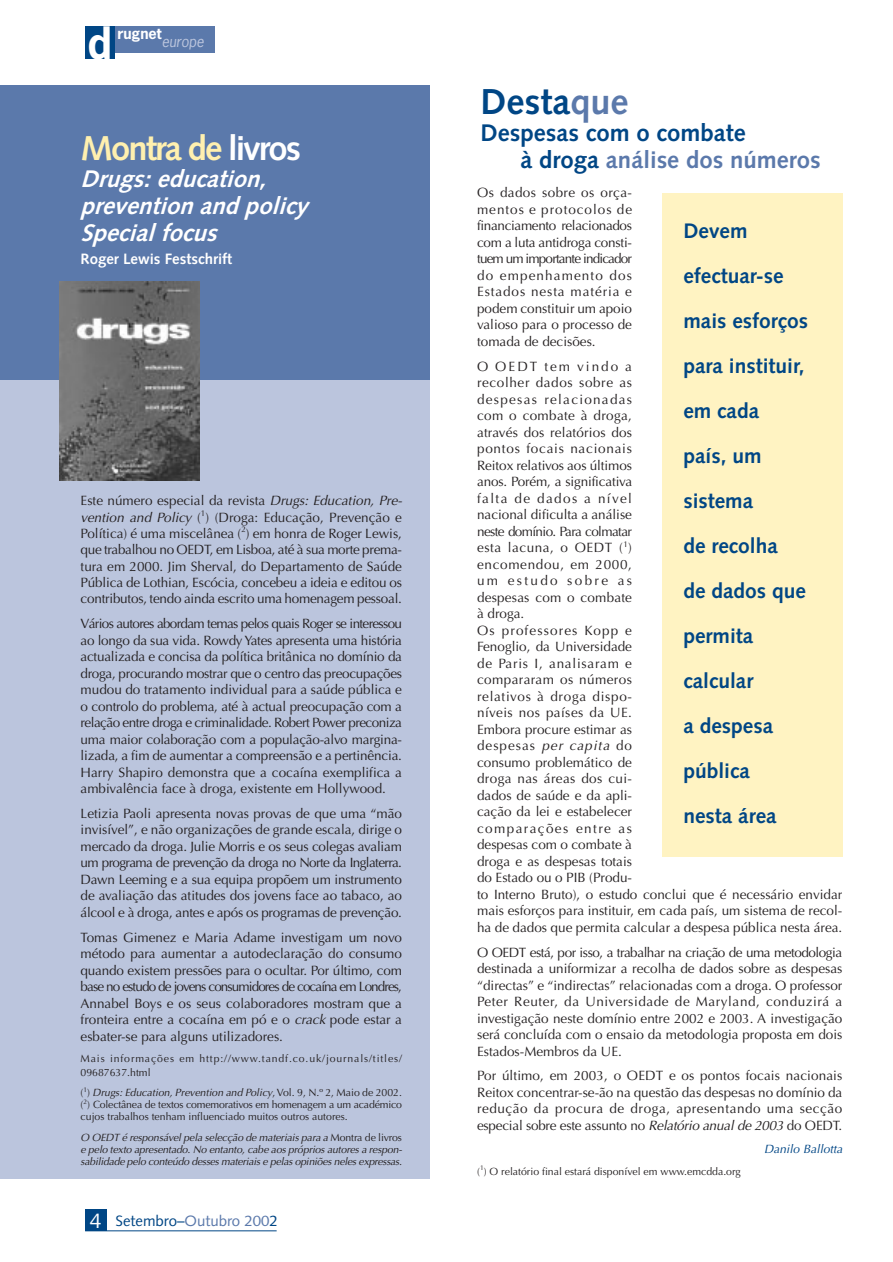
<style>
.page{position:relative;width:893px;height:1262px;background:#fff}
.page>*{position:absolute;margin:0;border:0;box-sizing:border-box;transform-origin:0 0}
.t1{font:700 42px "News Gothic";color:#fff}
.t2{font:700 36px "Syntax";color:#004685}
.t3{font:700 34.5px "Syntax";letter-spacing:-.055em;color:#fff0af}
.t4{font:24px/27px "Syntax Bol Ita";color:#fff}
.t5{font:700 24px/27px "Syntax";color:#004685}
.t6{font:700 21px/45px "Syntax";color:#004685}
.t7{font:700 15px "Syntax";color:#fff}
.t8{font:15px "Syntax";color:#004685}
.t9{font:700 14.55px "News Gothic";color:#fff}
.t10{font:italic 14.55px "News Gothic";color:#bbc5dd}
.t11{font:13.5px/16.5px "Optima";color:#231f20;text-align:justify}
.t12{font:italic 12px "Optima";color:#004685}
.t13{font:10.5px/12px "Optima";color:#231f20;text-align:justify}
.t14{font:italic 10.5px/12px "Optima";letter-spacing:-.02em;color:#231f20;text-align:justify}
.t15{font:10.5px/13.5px "Optima";letter-spacing:.08em;color:#231f20}
.s1{color:#fff}
.s2{font-style:italic}
.s3{font-style:normal}
.s4{font-size:21px;color:#fff}
.s5{color:#5b79ab}
</style>
<div class="page">
<div style="left:0;top:289px;width:429px;height:889px;background:#bbc5dd"></div>
<div style="left:85px;top:26px;width:30px;height:33px;background:#004685"></div>
<div style="left:115px;top:26px;width:99px;height:27px;background:#5b79ab"></div>
<div style="left:0;top:85px;width:429px;height:295px;background:#5b79ab"></div>
<img style="left:60px;top:281px;width:140px;height:199px">
<div style="left:662px;top:193px;width:180px;height:663px;background:#fff3c2"></div>
<div style="left:85px;top:1209px;width:21px;height:21px;background:#004685"></div>
<hr style="left:85px;top:1230px;width:191px;height:1px;background:#004685">
<h1 class="t1" style="left:88px;top:26px;width:26px">d</h1>
<p class="t9" style="left:117px;top:28px;width:46px">rugnet</p>
<p class="t10" style="left:162px;top:36px;width:44px">europe</p>
<h3 class="t3" style="left:80px;top:134px;width:222px">Montra de <span class="s1">livros</span></h3>
<h3 class="t4" style="left:80px;top:167px;width:228px">Drugs: education, prevention and policy<br>Special focus</h3>
<p class="t7" style="left:80px;top:252px;width:153px">Roger Lewis Festschrift</p>
<p class="t11" style="left:81px;top:494px;width:323px">Este número especial da revista <span class="s2">Drugs: Education, Pre&shy;vention and Policy</span> (<sup>1</sup>) (Droga: Educação, Prevenção e Política) é uma miscelânea (<sup>2</sup>) em honra de Roger Lewis, que trabalhou no OEDT, em Lisboa, até à sua morte prema&shy;tura em 2000. Jim Sherval, do Departamento de Saúde Pública de Lothian, Escócia, concebeu a ideia e editou os contributos, tendo ainda escrito uma homenagem pessoal.</p>
<p class="t11" style="left:81px;top:616px;width:323px">Vários autores abordam temas pelos quais Roger se interessou ao longo da sua vida. Rowdy Yates apresenta uma história actualizada e concisa da política britânica no domínio da droga, procurando mostrar que o centro das preocupações mudou do tratamento individual para a saúde pública e o controlo do problema, até à actual preocupação com a relação entre droga e criminalidade. Robert Power preconiza uma maior colaboração com a população-alvo margina&shy;lizada, a fim de aumentar a compreensão e a pertinência.<br>Harry Shapiro demonstra que a cocaína exemplifica a ambivalência face à droga, existente em Hollywood.</p>
<p class="t11" style="left:81px;top:806px;width:323px">Letizia Paoli apresenta novas provas de que uma “mão invisível”, e não organizações de grande escala, dirige o mercado da droga. Julie Morris e os seus colegas avaliam um programa de prevenção da droga no Norte da Inglaterra.<br>Dawn Leeming e a sua equipa propõem um instrumento de avaliação das atitudes dos jovens face ao tabaco, ao álcool e à droga, antes e após os programas de prevenção.</p>
<p class="t11" style="left:81px;top:930px;width:323px">Tomas Gimenez e Maria Adame investigam um novo método para aumentar a autodeclaração do consumo quando existem pressões para o ocultar. Por último, com base no estudo de jovens consumidores de cocaína em Londres, Annabel Boys e os seus colaboradores mostram que a fronteira entre a cocaína em pó e o <span class="s2">crack</span> pode estar a esbater-se para alguns utilizadores.</p>
<p class="t15" style="left:81px;top:1053px;width:323px">Mais informações em http://www.tandf.co.uk/journals/titles/<br>09687637.html</p>
<p class="t13" style="left:81px;top:1087px;width:323px">(<sup>1</sup>) <span class="s2">Drugs: Education, Prevention and Policy</span>, Vol. 9, N.º 2, Maio de 2002. (<sup>2</sup>) Colectânea de textos comemorativos em homenagem a um académico cujos trabalhos tenham influenciado muitos outros autores.</p>
<p class="t14" style="left:81px;top:1132px;width:323px">O OEDT é responsável pela selecção de materiais para a <span class="s3">Montra de livros </span>e pelo texto apresentado. No entanto, cabe aos próprios autores a respon&shy;sabilidade pelo conteúdo desses materiais e pelas opiniões neles expressas.</p>
<p class="t8" style="left:90px;top:1214px;width:189px"><span class="s4">4</span> Setembro–<span class="s5">Outubro 200</span>2</p>
<h2 class="t2" style="left:480px;top:87px;width:149px">Desta<span class="s5">que</span></h2>
<h3 class="t5" style="left:520px;top:121px;width:301px;text-indent:-40px">Despesas com o combate<br>à droga <span class="s5">análise dos números</span></h3>
<p class="t11" style="left:477px;top:186px;width:156px">Os dados sobre os orça&shy;mentos e protocolos de financiamento relacionados com a luta antidroga consti&shy;tuem um importante indicador do empenhamento dos Estados nesta matéria e podem constituir um apoio valioso para o processo de tomada de decisões.</p>
<p class="t11" style="left:477px;top:359px;width:367px;text-align:left">O OEDT tem vindo a<br>recolher dados sobre as<br>despesas relacionadas<br>com o combate à droga,<br>através dos relatórios dos<br>pontos focais nacionais<br>Reitox relativos aos últimos<br>anos. Porém, a significativa<br>falta de dados a nível<br>nacional dificulta a análise<br>neste domínio. Para colmatar<br>esta lacuna, o OEDT (<sup>1</sup>)<br>encomendou, em 2000,<br>um estudo sobre as<br>despesas com o combate<br>à droga.<br>Os professores Kopp e<br>Fenoglio, da Universidade<br>de Paris I, analisaram e<br>compararam os números<br>relativos à droga dispo-<br>níveis nos países da UE.<br>Embora procure estimar as<br>despesas <span class="s2">per capita</span> do<br>consumo problemático de<br>droga nas áreas dos cui-<br>dados de saúde e da apli-<br>cação da lei e estabelecer<br>comparações entre as<br>despesas com o combate à<br>droga e as despesas totais<br>do Estado ou o PIB (Produ-<br>to Interno Bruto), o estudo conclui que é necessário envidar mais esforços para instituir, em cada país, um sistema de recol&shy;ha de dados que permita calcular a despesa pública nesta área.</p>
<p class="t11" style="left:477px;top:945px;width:367px">O OEDT está, por isso, a trabalhar na criação de uma metodologia destinada a uniformizar a recolha de dados sobre as despesas “directas” e “indirectas” relacionadas com a droga. O professor Peter Reuter, da Universidade de Maryland, conduzirá a investigação neste domínio entre 2002 e 2003. A investigação será concluída com o ensaio da metodologia proposta em dois Estados-Membros da UE.</p>
<p class="t11" style="left:477px;top:1068px;width:367px">Por último, em 2003, o OEDT e os pontos focais nacionais Reitox concentrar-se-ão na questão das despesas no domínio da redução da procura de droga, apresentando uma secção especial sobre este assunto no <span class="s2">Relatório anual de 2003</span> do OEDT.</p>
<p class="t12" style="left:764px;top:1144px;width:80px">Danilo Ballotta</p>
<p class="t13" style="left:477px;top:1166px;width:265px">(<sup>1</sup>) O relatório final estará disponível em www.emcdda.org</p>
<h3 class="t6" style="left:683px;top:210px;width:126px">Devem efectuar-se mais esforços para instituir, em cada<br>país, um sistema<br>de recolha<br>de dados que permita calcular<br>a despesa pública<br>nesta área</h3>
</div>
